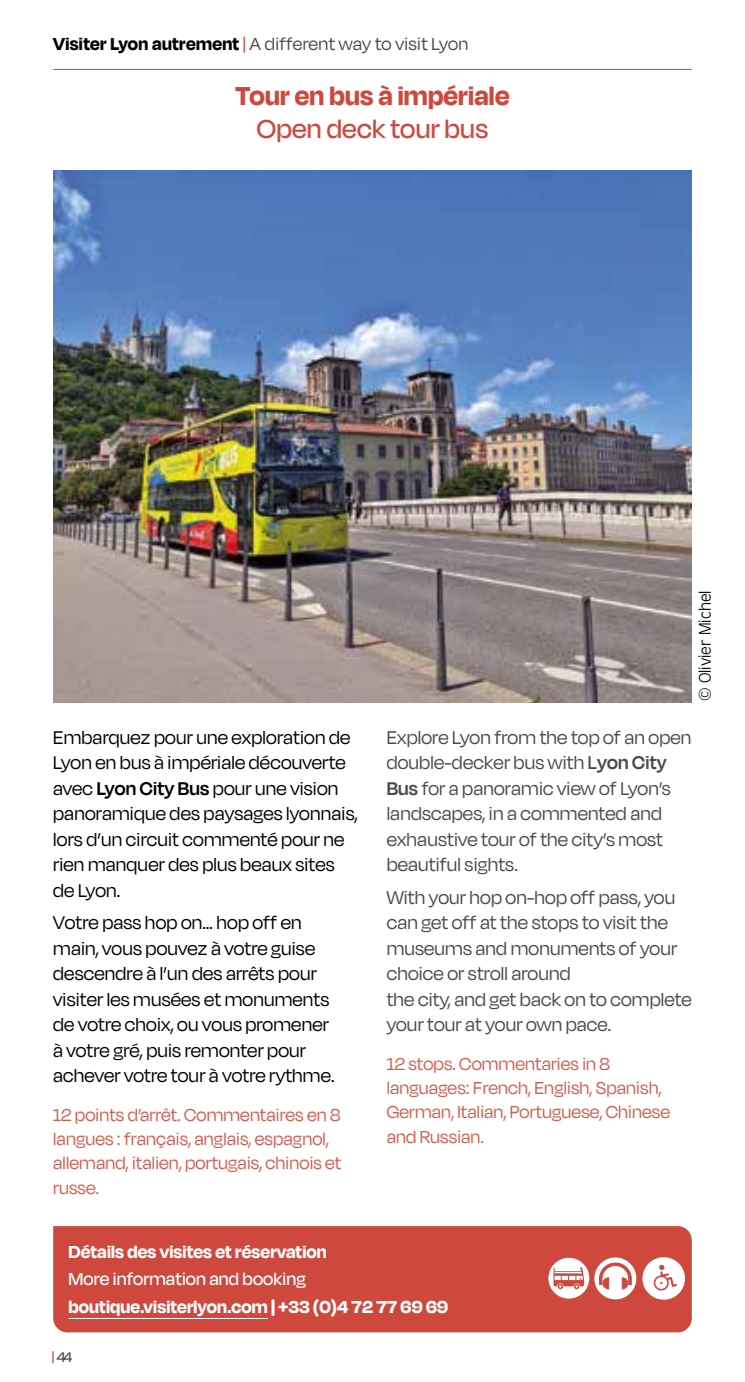
<style>
.page{position:relative;width:745px;height:1382px;background:#fff}
.page>*{position:absolute;margin:0;border:0;box-sizing:border-box;transform-origin:0 0}
.t1{font:700 30px "Degular Display";letter-spacing:.01em;color:#cf483d}
.t2{font:500 30px "Degular Display";letter-spacing:.01em;color:#cf483d}
.t3{font:21.25px/25.5px "Degular Display";letter-spacing:.01em;color:#000}
.t4{font:21.25px/25.5px "Degular Display";letter-spacing:.01em;color:#4a4a49}
.t5{font:20px/24.5px "Degular Display";letter-spacing:.01em;color:#d45c4d}
.t6{font:700 20px "Degular Display";letter-spacing:.01em;color:#fff}
.t7{font:20px "Degular Display";letter-spacing:.02em;color:#4a4a49}
.t8{font:500 20px "Degular Display";letter-spacing:.01em;color:#fff}
.t9{font:300 17.5px "Antique Oli";color:#000}
.t10{font:500 16px "Degular Display";color:#4a4a49}
.s1{font-weight:700;color:#000}
.s2{color:#cf483d}
.s3{font-weight:600}
.s4{font-weight:500}
</style>
<div class="page">
<div style="left:53px;top:1226px;width:638px;height:106px;background:#cf483d"></div>
<svg style="left:53px;top:1351px;width:1px;height:12px"></svg>
<hr style="left:53px;top:69px;width:638px;height:1px;background:#cf483d">
<div style="left:548px;top:1258px;width:41px;height:41px;background:#fff;border-radius:50%"></div>
<svg style="left:553px;top:1267px;width:30px;height:22px"></svg>
<div style="left:594px;top:1257px;width:42px;height:43px;background:#fff;border:1px solid #cf483d;border-radius:50%"></div>
<svg style="left:598px;top:1262px;width:33px;height:27px"></svg>
<svg style="left:642px;top:1257px;width:42px;height:43px"></svg>
<img style="left:53px;top:171px;width:638px;height:531px">
<hr style="left:68px;top:1318px;width:200px;height:1px;background:#fff">
<p class="t7" style="left:53px;top:33px;width:416px"><span class="s1">Visiter Lyon autrement</span> <span class="s2">|</span> A different way to visit Lyon</p>
<h1 class="t1" style="left:235px;top:78px;width:275px">Tour en bus à impériale</h1>
<h1 class="t2" style="left:257px;top:112px;width:232px">Open deck tour bus</h1>
<p class="t9" style="left:695px;top:701px;width:112px;rotate:-90deg">© Olivier Michel</p>
<p class="t3" style="left:53px;top:724px;width:306px">Embarquez pour une exploration de<br>Lyon en bus à impériale découverte avec <span class="s3">Lyon City Bus</span> pour une vision panoramique des paysages lyonnais, lors d’un circuit commenté pour ne rien manquer des plus beaux sites de Lyon.</p>
<p class="t3" style="left:53px;top:910px;width:283px">Votre pass hop on… hop off en main, vous pouvez à votre guise descendre à l’un des arrêts pour visiter les musées et monuments de votre choix, ou vous promener à votre gré, puis remonter pour achever votre tour à votre rythme.</p>
<p class="t5" style="left:53px;top:1102px;width:289px">12 points d’arrêt. Commentaires en 8 langues : français, anglais, espagnol, allemand, italien, portugais, chinois et russe.</p>
<p class="t4" style="left:386px;top:724px;width:306px">Explore Lyon from the top of an open double-decker bus with <span class="s4">L</span><span class="s3">yon City<br>Bus</span> for a panoramic view of Lyon’s landscapes, in a commented and exhaustive tour of the city’s most beautiful sights.</p>
<p class="t4" style="left:386px;top:884px;width:306px">With your hop on-hop off pass, you can get off at the stops to visit the museums and monuments of your choice or stroll around<br>the city, and get back on to complete your tour at your own pace.</p>
<p class="t5" style="left:386px;top:1051px;width:285px">12 stops. Commentaries in 8 languages: French, English, Spanish,<br>German, Italian, Portuguese, Chinese and Russian.</p>
<p class="t6" style="left:68px;top:1240px;width:260px">Détails des visites et réservation</p>
<p class="t8" style="left:68px;top:1268px;width:239px">More information and booking</p>
<p class="t6" style="left:68px;top:1295px;width:381px">boutique.visiterlyon.com | +33 (0)4 72 77 69 69</p>
<p class="t10" style="left:57px;top:1348px;width:17px">44</p>
</div>
